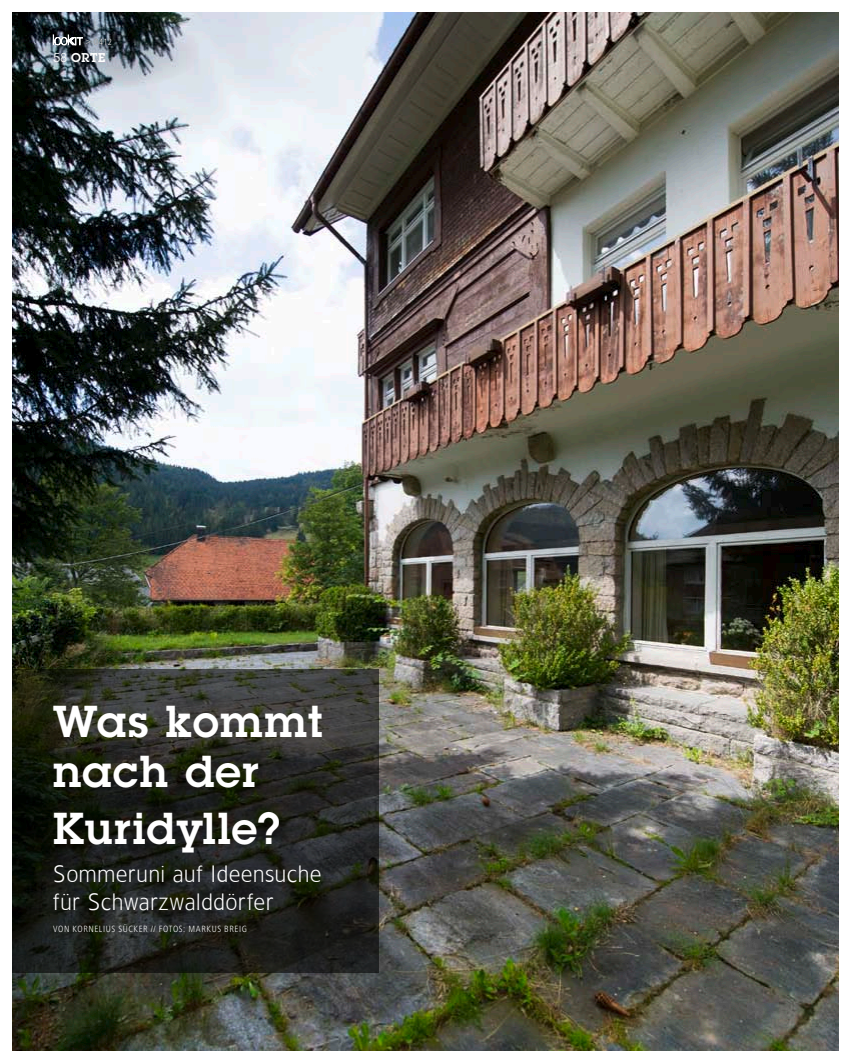
<style>
.page{position:relative;width:851px;height:1063px;background:#fff}
.page>*{position:absolute;margin:0;border:0;box-sizing:border-box;transform-origin:0 0}
.t1{font:600 43.75px/50px "Lubalin Graph";letter-spacing:.03em;color:#fff}
.t2{font:300 22.5px/27.5px "TF Forever";letter-spacing:.04em;color:#fff}
.t3{font:600 12.5px "Lubalin Graph";color:#fff}
.t4{font:300 condensed 9.38px "Frutiger Next LT";letter-spacing:.065em;color:#fff}
.s1{font-weight:400}
</style>
<div class="page">
<img style="left:12px;top:12px;width:826px;height:1039px">
<svg style="left:12px;top:669px;width:367px;height:304px;background:#23251f"></svg>
<svg style="left:12px;top:12px;width:191px;height:77px;background:#5d6870"></svg>
<svg style="left:53px;top:35px;width:30px;height:10px"></svg>
<p class="t4" style="left:86px;top:37px;width:28px">&gt; 0412</p>
<p class="t3" style="left:53px;top:49px;width:54px"><span class="s1">58</span> Orte</p>
<h1 class="t1" style="left:53px;top:696px;width:271px">Was kommt nach der</h1>
<h1 class="t1" style="left:53px;top:803px;width:229px">Kuridylle?</h1>
<p class="t2" style="left:53px;top:860px;width:269px">Sommeruni auf Ideensuche für Schwarzwalddörfer</p>
<p class="t4" style="left:53px;top:924px;width:195px">VON KORNELIUS SÜCKER // FOTOS: MARKUS BREIG</p>
</div>
